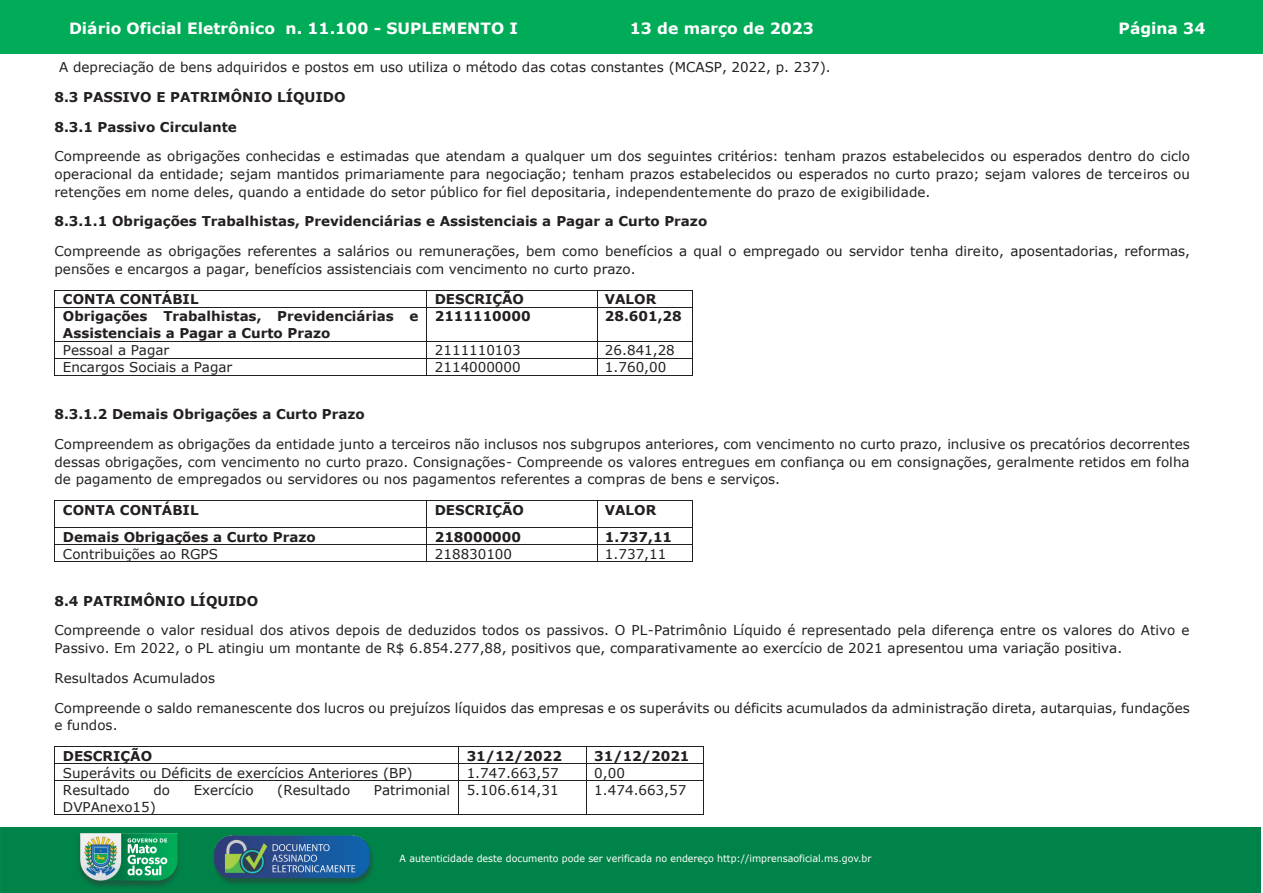
<style>
.page{position:relative;width:1263px;height:893px;background:#fff}
.page>*{position:absolute;margin:0;border:0;box-sizing:border-box;transform-origin:0 0}
.t1{font:700 15.6px "Verdana";color:#fff}
.t2{font:13.5px/17.7px "Verdana";color:#231f20}
.t3{font:700 13.5px/16.5px "Verdana";color:#231f20}
.t4{font:9.9px "Verdana";color:#fff;scale:.95 1}
.s1{color:#202124}
</style>
<div class="page">
<div style="left:0;top:0;width:1263px;height:54px;background:#00ac57"></div>
<div style="left:0;top:827px;width:1261px;height:66px;background:#008349"></div>
<img style="left:73px;top:832px;width:112px;height:61px">
<img style="left:210px;top:835px;width:168px;height:54px">
<hr style="left:55px;top:290px;width:371px;height:1px;background:#231f20">
<hr style="left:427px;top:290px;width:170px;height:1px;background:#231f20">
<hr style="left:597px;top:290px;width:95px;height:1px;background:#231f20">
<hr style="left:55px;top:307px;width:371px;height:1px;background:#231f20">
<svg style="left:426px;top:290px;width:1px;height:18px"></svg>
<hr style="left:427px;top:307px;width:170px;height:1px;background:#231f20">
<svg style="left:597px;top:291px;width:1px;height:16px"></svg>
<hr style="left:597px;top:307px;width:95px;height:1px;background:#231f20">
<svg style="left:692px;top:290px;width:1px;height:18px"></svg>
<hr style="left:55px;top:308px;width:1px;height:33px;background:#231f20">
<hr style="left:426px;top:308px;width:1px;height:33px;background:#231f20">
<hr style="left:597px;top:308px;width:1px;height:33px;background:#231f20">
<hr style="left:692px;top:308px;width:1px;height:33px;background:#231f20">
<hr style="left:55px;top:341px;width:371px;height:1px;background:#231f20">
<hr style="left:427px;top:341px;width:170px;height:1px;background:#231f20">
<hr style="left:597px;top:341px;width:95px;height:1px;background:#231f20">
<hr style="left:55px;top:358px;width:371px;height:1px;background:#231f20">
<hr style="left:427px;top:358px;width:170px;height:1px;background:#231f20">
<hr style="left:597px;top:358px;width:95px;height:1px;background:#231f20">
<hr style="left:55px;top:375px;width:371px;height:1px;background:#231f20">
<svg style="left:426px;top:341px;width:1px;height:35px"></svg>
<hr style="left:427px;top:375px;width:170px;height:1px;background:#231f20">
<svg style="left:597px;top:342px;width:1px;height:33px"></svg>
<hr style="left:597px;top:375px;width:95px;height:1px;background:#231f20">
<svg style="left:692px;top:341px;width:1px;height:35px"></svg>
<hr style="left:55px;top:500px;width:371px;height:1px;background:#231f20">
<hr style="left:427px;top:500px;width:170px;height:1px;background:#231f20">
<hr style="left:597px;top:500px;width:95px;height:1px;background:#231f20">
<hr style="left:55px;top:527px;width:371px;height:1px;background:#231f20">
<hr style="left:427px;top:527px;width:170px;height:1px;background:#231f20">
<hr style="left:597px;top:527px;width:95px;height:1px;background:#231f20">
<hr style="left:55px;top:544px;width:371px;height:1px;background:#231f20">
<hr style="left:427px;top:544px;width:170px;height:1px;background:#231f20">
<hr style="left:597px;top:544px;width:95px;height:1px;background:#231f20">
<hr style="left:55px;top:562px;width:371px;height:1px;background:#231f20">
<svg style="left:426px;top:500px;width:1px;height:62px"></svg>
<hr style="left:427px;top:562px;width:170px;height:1px;background:#231f20">
<svg style="left:597px;top:501px;width:1px;height:61px"></svg>
<hr style="left:597px;top:562px;width:95px;height:1px;background:#231f20">
<svg style="left:692px;top:500px;width:1px;height:62px"></svg>
<hr style="left:55px;top:746px;width:403px;height:1px;background:#231f20">
<hr style="left:459px;top:746px;width:127px;height:1px;background:#231f20">
<hr style="left:586px;top:746px;width:117px;height:1px;background:#231f20">
<hr style="left:55px;top:763px;width:403px;height:1px;background:#231f20">
<hr style="left:459px;top:763px;width:127px;height:1px;background:#231f20">
<hr style="left:586px;top:763px;width:117px;height:1px;background:#231f20">
<hr style="left:55px;top:780px;width:403px;height:1px;background:#231f20">
<svg style="left:458px;top:746px;width:1px;height:35px"></svg>
<hr style="left:459px;top:780px;width:127px;height:1px;background:#231f20">
<svg style="left:586px;top:747px;width:1px;height:33px"></svg>
<hr style="left:586px;top:780px;width:117px;height:1px;background:#231f20">
<svg style="left:703px;top:746px;width:1px;height:35px"></svg>
<hr style="left:55px;top:781px;width:1px;height:33px;background:#231f20">
<hr style="left:55px;top:814px;width:403px;height:1px;background:#231f20">
<hr style="left:458px;top:781px;width:1px;height:33px;background:#231f20">
<hr style="left:459px;top:814px;width:127px;height:1px;background:#231f20">
<hr style="left:586px;top:781px;width:1px;height:33px;background:#231f20">
<hr style="left:586px;top:814px;width:117px;height:1px;background:#231f20">
<hr style="left:703px;top:781px;width:1px;height:33px;background:#231f20">
<p class="t1" style="left:69px;top:17px;width:450px">Diário Oficial Eletrônico n. 11.100 - SUPLEMENTO I</p>
<p class="t1" style="left:630px;top:17px;width:186px">13 de março de 2023</p>
<p class="t1" style="left:1119px;top:17px;width:88px">Página 34</p>
<p class="t2" style="left:59px;top:58px;width:773px">A depreciação de bens adquiridos e postos em uso utiliza o método das cotas constantes (<span class="s1">MCASP, 2022, p. 237).</span></p>
<p class="t3" style="left:55px;top:88px;width:293px">8.3 PASSIVO E PATRIMÔNIO LÍQUIDO</p>
<p class="t3" style="left:55px;top:118px;width:184px">8.3.1 Passivo Circulante</p>
<p class="t2" style="left:55px;top:147px;width:1137px;text-align:justify">Compreende as obrigações conhecidas e estimadas que atendam a qualquer um dos seguintes critérios: tenham prazos estabelecidos ou esperados dentro do ciclo operacional da entidade; sejam mantidos primariamente para negociação; tenham prazos estabelecidos ou esperados no curto prazo; sejam valores de terceiros ou retenções em nome deles, quando a entidade do setor público for fiel depositaria, independentemente do prazo de exigibilidade.</p>
<p class="t3" style="left:55px;top:213px;width:654px">8.3.1.1 Obrigações Trabalhistas, Previdenciárias e Assistenciais a Pagar a Curto Prazo</p>
<p class="t2" style="left:55px;top:242px;width:1137px">Compreende as obrigações referentes a salários ou remunerações, bem como benefícios a qual o empregado ou servidor tenha direito, aposentadorias, reformas, pensões e encargos a pagar, benefícios assistenciais com vencimento no curto prazo.</p>
<p class="t3" style="left:63px;top:291px;width:137px">CONTA CONTÁBIL</p>
<p class="t3" style="left:435px;top:291px;width:91px">DESCRIÇÃO</p>
<p class="t3" style="left:605px;top:291px;width:53px">VALOR</p>
<p class="t3" style="left:63px;top:308px;width:357px">Obrigações Trabalhistas, Previdenciárias e<br>Assistenciais a Pagar a Curto Prazo</p>
<p class="t3" style="left:435px;top:308px;width:97px">2111110000</p>
<p class="t3" style="left:605px;top:308px;width:78px">28.601,28</p>
<p class="t2" style="left:63px;top:341px;width:108px">Pessoal a Pagar</p>
<p class="t2" style="left:435px;top:341px;width:87px">2111110103</p>
<p class="t2" style="left:605px;top:341px;width:71px">26.841,28</p>
<p class="t2" style="left:63px;top:358px;width:171px">Encargos Sociais a Pagar</p>
<p class="t2" style="left:435px;top:358px;width:87px">2114000000</p>
<p class="t2" style="left:605px;top:358px;width:63px">1.760,00</p>
<p class="t3" style="left:55px;top:406px;width:312px">8.3.1.2 Demais Obrigações a Curto Prazo</p>
<p class="t2" style="left:54px;top:435px;width:1137px;text-align:justify">Compreendem as obrigações da entidade junto a terceiros não inclusos nos subgrupos anteriores, com vencimento no curto prazo, inclusive os precatórios decorrentes dessas obrigações, com vencimento no curto prazo. Consignações- Compreende os valores entregues em confiança ou em consignações, geralmente retidos em folha de pagamento de empregados ou servidores ou nos pagamentos referentes a compras de bens e serviços.</p>
<p class="t3" style="left:63px;top:501px;width:137px">CONTA CONTÁBIL</p>
<p class="t3" style="left:435px;top:501px;width:91px">DESCRIÇÃO</p>
<p class="t3" style="left:605px;top:501px;width:53px">VALOR</p>
<p class="t3" style="left:63px;top:528px;width:254px">Demais Obrigações a Curto Prazo</p>
<p class="t3" style="left:435px;top:528px;width:88px">218000000</p>
<p class="t3" style="left:605px;top:528px;width:69px">1.737,11</p>
<p class="t2" style="left:63px;top:545px;width:156px">Contribuições ao RGPS</p>
<p class="t2" style="left:435px;top:545px;width:79px">218830100</p>
<p class="t2" style="left:605px;top:545px;width:63px">1.737,11</p>
<p class="t3" style="left:55px;top:592px;width:205px">8.4 PATRIMÔNIO LÍQUIDO</p>
<p class="t2" style="left:55px;top:621px;width:1136px">Compreende o valor residual dos ativos depois de deduzidos todos os passivos. O PL-Patrimônio Líquido é representado pela diferença entre os valores do Ativo e<br>Passivo. Em 2022, o PL atingiu um montante de R$ 6.854.277,88, positivos que, comparativamente ao exercício de 2021 apresentou uma variação positiva.</p>
<p class="t2" style="left:55px;top:669px;width:162px">Resultados Acumulados</p>
<p class="t2" style="left:55px;top:698px;width:1137px">Compreende o saldo remanescente dos lucros ou prejuízos líquidos das empresas e os superávits ou déficits acumulados da administração direta, autarquias, fundações e fundos.</p>
<p class="t3" style="left:63px;top:747px;width:91px">DESCRIÇÃO</p>
<p class="t3" style="left:467px;top:747px;width:97px">31/12/2022</p>
<p class="t3" style="left:594px;top:747px;width:97px">31/12/2021</p>
<p class="t2" style="left:63px;top:764px;width:351px">Superávits ou Déficits de exercícios Anteriores (BP)</p>
<p class="t2" style="left:467px;top:764px;width:94px">1.747.663,57</p>
<p class="t2" style="left:594px;top:764px;width:32px">0,00</p>
<p class="t2" style="left:63px;top:781px;width:68px">Resultado</p>
<p class="t2" style="left:153px;top:781px;width:18px">do</p>
<p class="t2" style="left:194px;top:781px;width:61px">Exercício</p>
<p class="t2" style="left:277px;top:781px;width:74px">(Resultado</p>
<p class="t2" style="left:374px;top:781px;width:78px">Patrimonial</p>
<p class="t2" style="left:63px;top:798px;width:95px">DVPAnexo15)</p>
<p class="t2" style="left:467px;top:781px;width:94px">5.106.614,31</p>
<p class="t2" style="left:594px;top:781px;width:94px">1.474.663,57</p>
<p class="t4" style="left:400px;top:851px;width:498px">A autenticidade deste documento pode ser verificada no endereço http://imprensaoficial.ms.gov.br</p>
</div>
